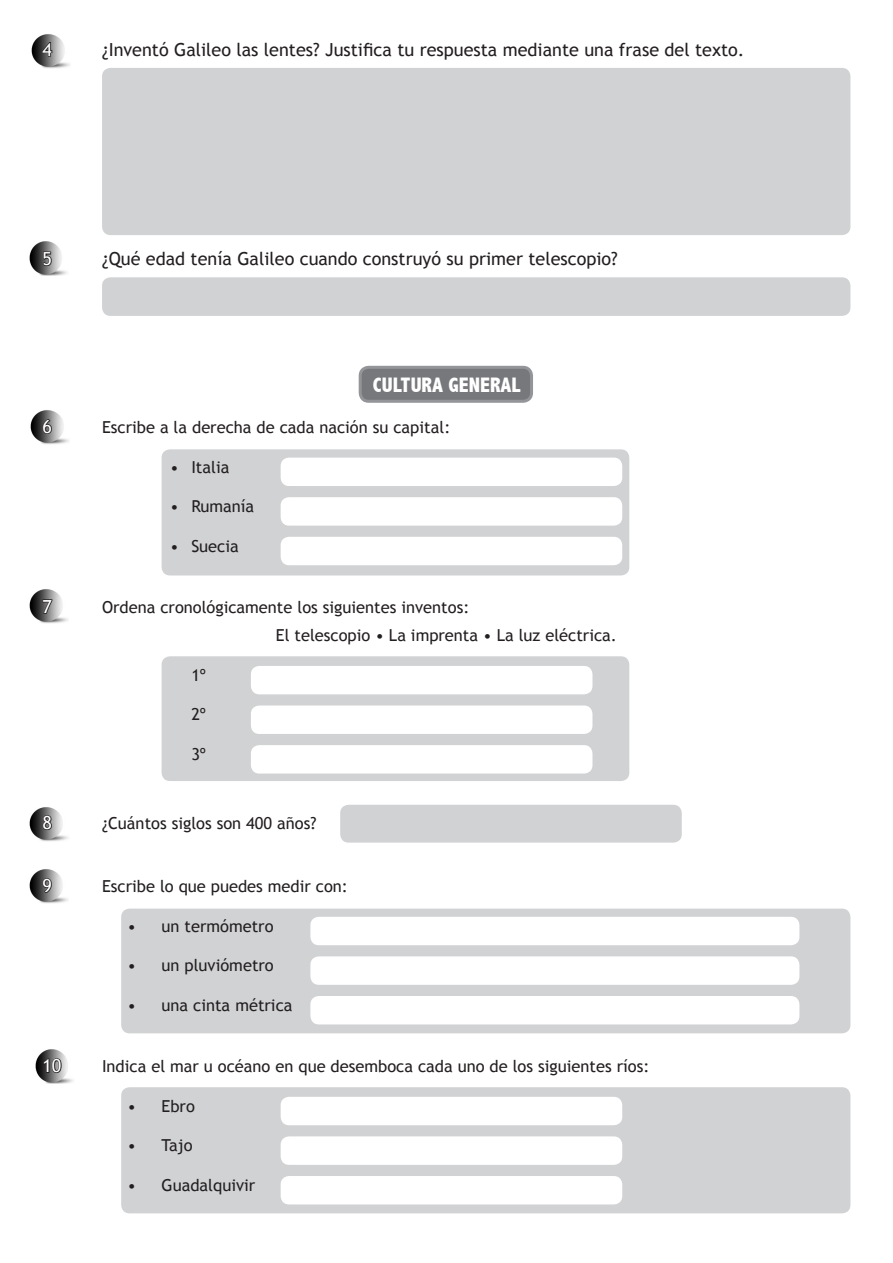
<style>
.page{position:relative;width:893px;height:1263px;background:#fff}
.page>*{position:absolute;margin:0;border:0;box-sizing:border-box;transform-origin:0 0}
.t1{font:800 condensed 21px "Abadi";color:#fff}
.t2{font:18px "Trebuchet MS";color:#231f20}
.t3{font:18px "Trebuchet MS";color:#fff}
.t4{font:16.5px "Trebuchet MS";color:#231f20}
</style>
<div class="page">
<img style="left:35px;top:1049px;width:38px;height:34px">
<img style="left:29px;top:869px;width:39px;height:34px">
<img style="left:29px;top:807px;width:39px;height:34px">
<img style="left:29px;top:589px;width:39px;height:34px">
<img style="left:30px;top:410px;width:39px;height:34px">
<img style="left:29px;top:241px;width:38px;height:35px">
<img style="left:31px;top:34px;width:39px;height:34px">
<div style="left:162px;top:656px;width:467px;height:125px;background:#d1d2d4;border-radius:9px"></div>
<div style="left:360px;top:367px;width:171px;height:34px;background:#76787b;border-radius:9px"></div>
<div style="left:359px;top:366px;width:174px;height:37px;border:3px solid #939598;border-radius:9px"></div>
<div style="left:121px;top:1087px;width:729px;height:126px;background:#d1d2d4;border-radius:9px"></div>
<div style="left:121px;top:909px;width:729px;height:124px;background:#d1d2d4;border-radius:9px"></div>
<div style="left:162px;top:449px;width:467px;height:126px;background:#d1d2d4;border-radius:9px"></div>
<svg style="left:41px;top:41px;width:12px;height:16px"></svg>
<div style="left:102px;top:68px;width:748px;height:167px;background:#d1d2d4;border-radius:9px"></div>
<svg style="left:42px;top:251px;width:10px;height:16px"></svg>
<div style="left:102px;top:277px;width:748px;height:39px;background:#d1d2d4;border-radius:9px"></div>
<svg style="left:42px;top:418px;width:11px;height:17px"></svg>
<div style="left:281px;top:458px;width:341px;height:28px;background:#fff;border-radius:9px"></div>
<div style="left:281px;top:497px;width:341px;height:29px;background:#fff;border-radius:9px"></div>
<div style="left:281px;top:537px;width:341px;height:28px;background:#fff;border-radius:9px"></div>
<svg style="left:42px;top:598px;width:12px;height:16px"></svg>
<div style="left:251px;top:666px;width:341px;height:28px;background:#fff;border-radius:9px"></div>
<div style="left:251px;top:705px;width:341px;height:29px;background:#fff;border-radius:9px"></div>
<div style="left:251px;top:745px;width:341px;height:28px;background:#fff;border-radius:9px"></div>
<svg style="left:42px;top:814px;width:11px;height:17px"></svg>
<div style="left:340px;top:805px;width:342px;height:38px;background:#d1d2d4;border-radius:9px"></div>
<svg style="left:41px;top:877px;width:12px;height:17px"></svg>
<div style="left:310px;top:917px;width:489px;height:28px;background:#fff;border-radius:9px"></div>
<div style="left:310px;top:956px;width:489px;height:29px;background:#fff;border-radius:9px"></div>
<div style="left:310px;top:996px;width:489px;height:28px;background:#fff;border-radius:9px"></div>
<svg style="left:43px;top:1057px;width:20px;height:17px"></svg>
<div style="left:281px;top:1097px;width:341px;height:28px;background:#fff;border-radius:9px"></div>
<div style="left:281px;top:1136px;width:341px;height:29px;background:#fff;border-radius:9px"></div>
<div style="left:281px;top:1176px;width:341px;height:28px;background:#fff;border-radius:9px"></div>
<p class="t3" style="left:43px;top:39px;width:11px">4</p>
<p class="t2" style="left:102px;top:39px;width:644px">¿Inventó Galileo las lentes? Justifica tu respuesta mediante una frase del texto.</p>
<p class="t3" style="left:43px;top:248px;width:11px">5</p>
<p class="t2" style="left:102px;top:248px;width:517px">¿Qué edad tenía Galileo cuando construyó su primer telescopio?</p>
<p class="t1" style="left:373px;top:372px;width:149px">CULTURA GENERAL</p>
<p class="t3" style="left:43px;top:416px;width:11px">6</p>
<p class="t4" style="left:102px;top:417px;width:350px">Escribe a la derecha de cada nación su capital:</p>
<p class="t4" style="left:170px;top:457px;width:61px">• Italia</p>
<p class="t4" style="left:170px;top:497px;width:86px">• Rumanía</p>
<p class="t4" style="left:170px;top:536px;width:70px">• Suecia</p>
<p class="t3" style="left:43px;top:596px;width:11px">7</p>
<p class="t4" style="left:102px;top:597px;width:369px">Ordena cronológicamente los siguientes inventos:</p>
<p class="t4" style="left:276px;top:626px;width:343px">El telescopio • La imprenta • La luz eléctrica.</p>
<p class="t4" style="left:191px;top:665px;width:16px">1º</p>
<p class="t4" style="left:191px;top:705px;width:16px">2º</p>
<p class="t4" style="left:191px;top:744px;width:16px">3º</p>
<p class="t3" style="left:43px;top:812px;width:11px">8</p>
<p class="t4" style="left:102px;top:814px;width:216px">¿Cuántos siglos son 400 años?</p>
<p class="t3" style="left:43px;top:875px;width:11px">9</p>
<p class="t4" style="left:102px;top:877px;width:247px">Escribe lo que puedes medir con:</p>
<p class="t4" style="left:128px;top:916px;width:148px">• un termómetro</p>
<p class="t4" style="left:128px;top:956px;width:148px">• un pluviómetro</p>
<p class="t4" style="left:128px;top:995px;width:166px">• una cinta métrica</p>
<p class="t3" style="left:43px;top:1055px;width:20px">10</p>
<p class="t4" style="left:102px;top:1057px;width:549px">Indica el mar u océano en que desemboca cada uno de los siguientes ríos:</p>
<p class="t4" style="left:128px;top:1096px;width:69px">• Ebro</p>
<p class="t4" style="left:128px;top:1136px;width:67px">• Tajo</p>
<p class="t4" style="left:128px;top:1175px;width:129px">• Guadalquivir</p>
</div>
